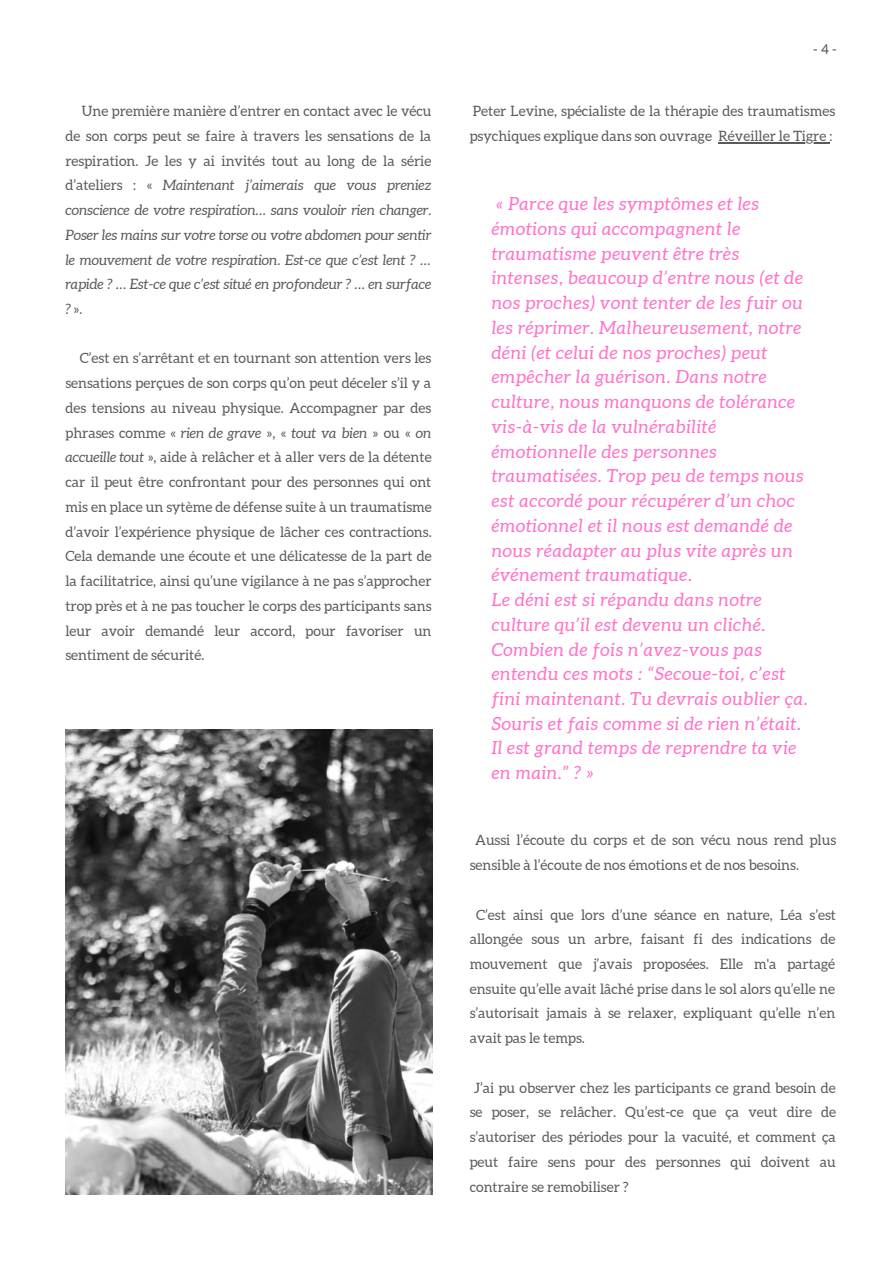
<style>
.page{position:relative;width:893px;height:1264px;background:#fff}
.page>*{position:absolute;margin:0;border:0;box-sizing:border-box;transform-origin:0 0}
.t1{font:italic 18px/24.8px "Aleo";letter-spacing:.04em;color:#ff66c4}
.t2{font:14.25px/24.8px "Aleo";color:#000;text-align:justify}
.t3{font:italic 14.25px/24.8px "Aleo";color:#000;text-align:justify}
.t4{font:13.5px "Aleo";color:#545454}
.s1{font-style:normal}
.s2{font-style:italic}
</style>
<div class="page">
<img style="left:65px;top:729px;width:367px;height:465px">
<hr style="left:718px;top:142px;width:111px;height:1px;background:#000">
<p class="t3" style="left:65px;top:99px;width:367px;text-indent:16px"><span class="s1">Une première manière d’entrer en contact avec le vécu de son corps peut se faire à travers les sensations de la respiration. Je les y ai invités tout au long de la série d’ateliers : «</span> Maintenant j’aimerais que vous preniez conscience de votre respiration… sans vouloir rien changer.<br>Poser les mains sur votre torse ou votre abdomen pour sentir le mouvement de votre respiration. Est-ce que c’est lent ? … rapide ? … Est-ce que c’est situé en profondeur ? … en surface ? <span class="s1">».</span></p>
<p class="t2" style="left:65px;top:346px;width:368px;text-indent:14px">C’est en s’arrêtant et en tournant son attention vers les sensations perçues de son corps qu’on peut déceler s’il y a des tensions au niveau physique. Accompagner par des phrases comme « <span class="s2">rien de grave</span> », « <span class="s2">tout va bien</span> » ou « <span class="s2">on accueille tout</span> », aide à relâcher et à aller vers de la détente car il peut être confrontant pour des personnes qui ont mis en place un sytème de défense suite à un traumatisme d’avoir l’expérience physique de lâcher ces contractions.<br>Cela demande une écoute et une délicatesse de la part de la facilitatrice, ainsi qu’une vigilance à ne pas s’approcher trop près et à ne pas toucher le corps des participants sans leur avoir demandé leur accord, pour favoriser un sentiment de sécurité.</p>
<p class="t4" style="left:813px;top:42px;width:25px">-4-</p>
<p class="t2" style="left:469px;top:99px;width:367px">Peter Levine, spécialiste de la thérapie des traumatismes psychiques explique dans son ouvrage Réveiller le Tigre :</p>
<p class="t1" style="left:491px;top:191px;width:317px">« Parce que les symptômes et les émotions qui accompagnent le traumatisme peuvent être très intenses, beaucoup d’entre nous (et de nos proches) vont tenter de les fuir ou les réprimer. Malheureusement, notre déni (et celui de nos proches) peut empêcher la guérison. Dans notre culture, nous manquons de tolérance vis-à-vis de la vulnérabilité émotionnelle des personnes traumatisées. Trop peu de temps nous est accordé pour récupérer d’un choc émotionnel et il nous est demandé de nous réadapter au plus vite après un événement traumatique.<br>Le déni est si répandu dans notre culture qu’il est devenu un cliché.<br>Combien de fois n’avez-vous pas entendu ces mots : “Secoue-toi, c’est fini maintenant. Tu devrais oublier ça.<br>Souris et fais comme si de rien n’était.<br>Il est grand temps de reprendre ta vie en main.” ? »</p>
<p class="t2" style="left:469px;top:827px;width:368px;text-indent:5px">Aussi l’écoute du corps et de son vécu nous rend plus sensible à l’écoute de nos émotions et de nos besoins.</p>
<p class="t2" style="left:469px;top:902px;width:368px;text-indent:6px">C’est ainsi que lors d’une séance en nature, Léa s’est allongée sous un arbre, faisant fi des indications de mouvement que j’avais proposées. Elle m'a partagé ensuite qu’elle avait lâché prise dans le sol alors qu’elle ne s’autorisait jamais à se relaxer, expliquant qu’elle n’en avait pas le temps.</p>
<p class="t2" style="left:469px;top:1075px;width:368px">J’ai pu observer chez les participants ce grand besoin de se poser, se relâcher. Qu’est-ce que ça veut dire de s’autoriser des périodes pour la vacuité, et comment ça peut faire sens pour des personnes qui doivent au contraire se remobiliser ?</p>
</div>
